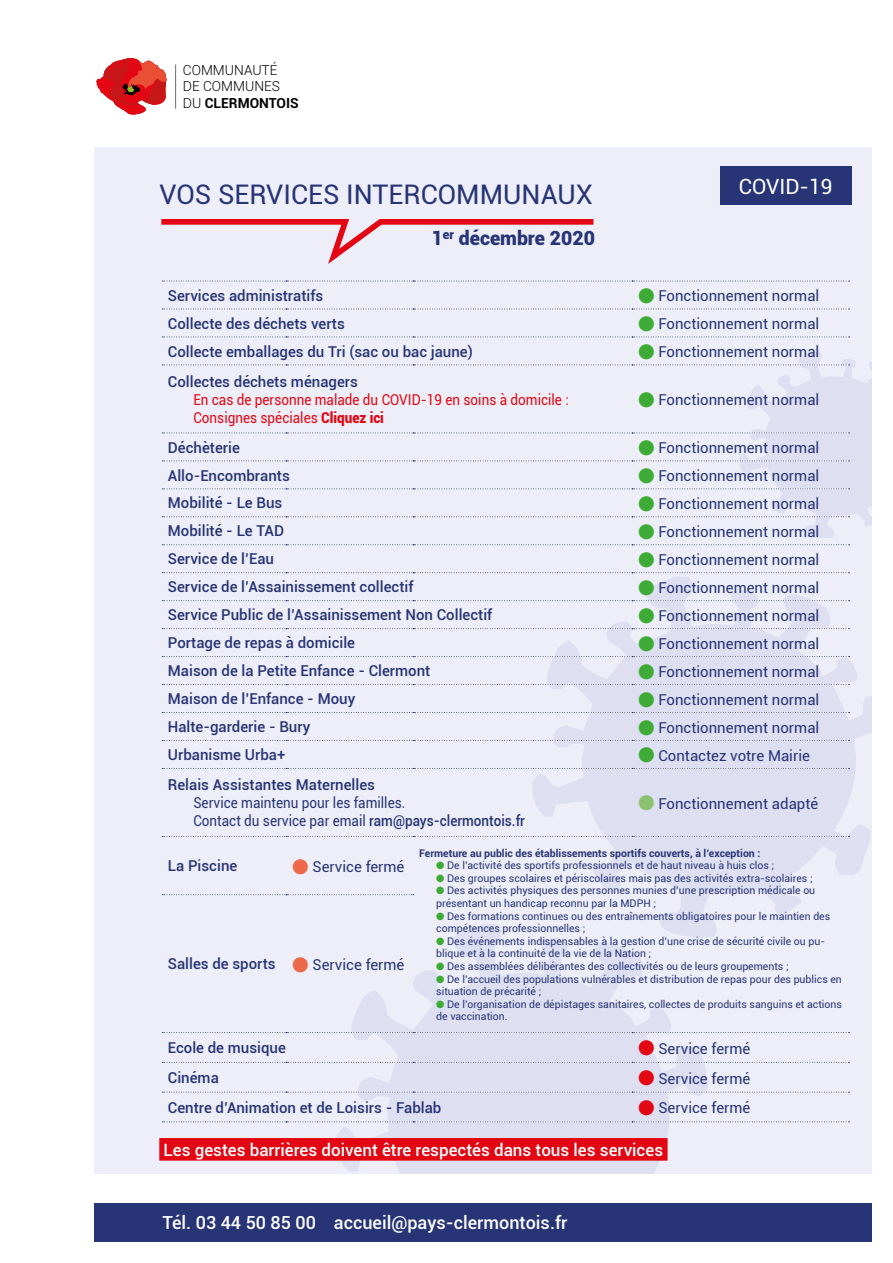
<style>
.page{position:relative;width:893px;height:1263px;background:#fff}
.page>*{position:absolute;margin:0;border:0;box-sizing:border-box;transform-origin:0 0}
.t1{font:27px "Roboto";color:#273475}
.t2{font:21px "Roboto";color:#fff}
.t3{font:900 19.5px "Roboto";color:#273475}
.t4{font:500 18px "Roboto";color:#fff}
.t5{font:500 16.95px "Roboto";color:#fff}
.t6{font:500 15px "Roboto";color:#273475}
.t7{font:15px "Roboto";color:#273475}
.t8{font:15px/18px "Roboto";color:#273475;scale:.9 1}
.t9{font:15px/18px "Roboto";color:#e30613;scale:.9 1}
.t10{font:300 13.8px/16.6px "Roboto";color:#000}
.t11{font:10.5px/12.6px "Roboto";color:#273475}
.t12{font:700 10.5px "Roboto";color:#273475}
.s1{font-weight:700}
.s2{color:#3fab37}
.s3{font-weight:900}
.s4{font-weight:500}
.s5{color:#8dc370}
.s6{color:#ed694b}
.s7{font-weight:400}
.s8{color:#e30613}
</style>
<div class="page">
<div style="left:95px;top:147px;width:777px;height:1027px;background:#edeef8"></div>
<svg style="left:533px;top:577px;width:339px;height:360px;fill:#dee0f2"></svg>
<svg style="left:336px;top:924px;width:372px;height:250px;fill:#dee0f2"></svg>
<svg style="left:161px;top:219px;width:433px;height:45px"></svg>
<div style="left:720px;top:167px;width:132px;height:38px;background:#273475"></div>
<svg style="left:96px;top:58px;width:71px;height:57px"></svg>
<hr style="left:175px;top:65px;width:1px;height:44px;background:#706f6f">
<div style="left:94px;top:1203px;width:778px;height:39px;background:#273475"></div>
<div style="left:159px;top:1138px;width:509px;height:23px;background:#e30613"></div>
<svg style="left:162px;top:281px;width:687px;height:1px"></svg>
<svg style="left:162px;top:309px;width:687px;height:1px"></svg>
<svg style="left:162px;top:337px;width:687px;height:1px"></svg>
<svg style="left:162px;top:352px;width:710px;height:186px"></svg>
<svg style="left:162px;top:544px;width:687px;height:1px"></svg>
<svg style="left:162px;top:572px;width:687px;height:1px"></svg>
<svg style="left:162px;top:600px;width:687px;height:1px"></svg>
<svg style="left:162px;top:628px;width:687px;height:1px"></svg>
<svg style="left:162px;top:656px;width:687px;height:1px"></svg>
<svg style="left:162px;top:684px;width:687px;height:1px"></svg>
<svg style="left:162px;top:712px;width:687px;height:1px"></svg>
<svg style="left:162px;top:740px;width:687px;height:1px"></svg>
<svg style="left:162px;top:768px;width:687px;height:1px"></svg>
<svg style="left:162px;top:1062px;width:687px;height:1px"></svg>
<svg style="left:162px;top:1092px;width:687px;height:1px"></svg>
<svg style="left:162px;top:1121px;width:687px;height:1px"></svg>
<svg style="left:162px;top:836px;width:687px;height:1px"></svg>
<svg style="left:162px;top:894px;width:252px;height:1px"></svg>
<svg style="left:162px;top:1032px;width:687px;height:1px"></svg>
<h3 class="t10" style="left:183px;top:61px;width:117px">COMMUNAUTÉ<br>DE COMMUNES<br>DU <span class="s1">CLERMONTOIS</span></h3>
<h1 class="t1" style="left:159px;top:176px;width:435px">VOS SERVICES INTERCOMMUNAUX</h1>
<h3 class="t3" style="left:431px;top:224px;width:165px">1<sup>er</sup> décembre 2020</h3>
<h2 class="t2" style="left:739px;top:172px;width:95px">COVID-19</h2>
<h3 class="t6" style="left:168px;top:285px;width:157px">Services administratifs</h3>
<h3 class="t7" style="left:638px;top:286px;width:183px"><span class="s2">●</span> Fonctionnement normal</h3>
<h3 class="t6" style="left:168px;top:313px;width:178px">Collecte des déchets verts</h3>
<h3 class="t7" style="left:638px;top:314px;width:183px"><span class="s2">●</span> Fonctionnement normal</h3>
<h3 class="t6" style="left:168px;top:341px;width:307px">Collecte emballages du Tri (sac ou bac jaune)</h3>
<h3 class="t7" style="left:638px;top:342px;width:183px"><span class="s2">●</span> Fonctionnement normal</h3>
<h3 class="t6" style="left:168px;top:371px;width:192px">Collectes déchets ménagers</h3>
<h3 class="t9" style="left:193px;top:390px;width:419px">En cas de personne malade du COVID-19 en soins à domicile :<br>Consignes spéciales <span class="s3">Cliquez ici</span></h3>
<h3 class="t7" style="left:638px;top:390px;width:183px"><span class="s2">●</span> Fonctionnement normal</h3>
<h3 class="t6" style="left:168px;top:437px;width:73px">Déchèterie</h3>
<h3 class="t7" style="left:638px;top:438px;width:183px"><span class="s2">●</span> Fonctionnement normal</h3>
<h3 class="t6" style="left:168px;top:465px;width:123px">Allo-Encombrants</h3>
<h3 class="t7" style="left:638px;top:465px;width:183px"><span class="s2">●</span> Fonctionnement normal</h3>
<h3 class="t6" style="left:168px;top:493px;width:116px">Mobilité - Le Bus</h3>
<h3 class="t7" style="left:638px;top:493px;width:183px"><span class="s2">●</span> Fonctionnement normal</h3>
<h3 class="t6" style="left:168px;top:520px;width:118px">Mobilité - Le TAD</h3>
<h3 class="t7" style="left:638px;top:521px;width:183px"><span class="s2">●</span> Fonctionnement normal</h3>
<h3 class="t6" style="left:168px;top:548px;width:108px">Service de l’Eau</h3>
<h3 class="t7" style="left:638px;top:549px;width:183px"><span class="s2">●</span> Fonctionnement normal</h3>
<h3 class="t6" style="left:168px;top:576px;width:247px">Service de l’Assainissement collectif</h3>
<h3 class="t7" style="left:638px;top:577px;width:183px"><span class="s2">●</span> Fonctionnement normal</h3>
<h3 class="t6" style="left:168px;top:604px;width:326px">Service Public de l’Assainissement Non Collectif</h3>
<h3 class="t7" style="left:638px;top:605px;width:183px"><span class="s2">●</span> Fonctionnement normal</h3>
<h3 class="t6" style="left:168px;top:632px;width:189px">Portage de repas à domicile</h3>
<h3 class="t7" style="left:638px;top:633px;width:183px"><span class="s2">●</span> Fonctionnement normal</h3>
<h3 class="t6" style="left:168px;top:660px;width:264px">Maison de la Petite Enfance - Clermont</h3>
<h3 class="t7" style="left:638px;top:661px;width:183px"><span class="s2">●</span> Fonctionnement normal</h3>
<h3 class="t6" style="left:168px;top:688px;width:189px">Maison de l’Enfance - Mouy</h3>
<h3 class="t7" style="left:638px;top:689px;width:183px"><span class="s2">●</span> Fonctionnement normal</h3>
<h3 class="t6" style="left:168px;top:716px;width:144px">Halte-garderie - Bury</h3>
<h3 class="t7" style="left:638px;top:717px;width:183px"><span class="s2">●</span> Fonctionnement normal</h3>
<h3 class="t6" style="left:168px;top:744px;width:119px">Urbanisme Urba+</h3>
<h3 class="t7" style="left:638px;top:745px;width:173px"><span class="s2">●</span> Contactez votre Mairie</h3>
<h3 class="t6" style="left:168px;top:774px;width:209px">Relais Assistantes Maternelles</h3>
<h3 class="t8" style="left:193px;top:793px;width:370px">Service maintenu pour les familles.<br>Contact du service par email <span class="s4">ram@pays-clermontois.fr</span></h3>
<h3 class="t7" style="left:638px;top:793px;width:182px"><span class="s5">●</span> Fonctionnement adapté</h3>
<h3 class="t6" style="left:168px;top:855px;width:71px">La Piscine</h3>
<h3 class="t7" style="left:292px;top:856px;width:114px"><span class="s6">●</span> Service fermé</h3>
<p class="t12" style="left:419px;top:845px;width:343px">Fermeture au public des établissements sportifs couverts, à l’exception :</p>
<p class="t11" style="left:436px;top:859px;width:340px"><span class="s2">●</span> De l’activité des sportifs professionnels et de haut niveau à huis clos ;</p>
<p class="t11" style="left:436px;top:871px;width:378px"><span class="s2">●</span> Des groupes scolaires et périscolaires mais pas des activités extra-scolaires ;</p>
<p class="t11" style="left:436px;top:884px;width:380px"><span class="s2">●</span> Des activités physiques des personnes munies d’une prescription médicale ou présentant un handicap reconnu par la MDPH ;</p>
<p class="t11" style="left:436px;top:909px;width:395px"><span class="s2">●</span> Des formations continues ou des entraînements obligatoires pour le maintien des compétences professionnelles ;</p>
<p class="t11" style="left:436px;top:934px;width:390px"><span class="s2">●</span> Des événements indispensables à la gestion d’une crise de sécurité civile ou pu&shy;blique et à la continuité de la vie de la Nation ;</p>
<p class="t11" style="left:436px;top:959px;width:354px"><span class="s2">●</span> Des assemblées délibérantes des collectivités ou de leurs groupements ;</p>
<p class="t11" style="left:436px;top:972px;width:407px"><span class="s2">●</span> De l’accueil des populations vulnérables et distribution de repas pour des publics en situation de précarité ;</p>
<p class="t11" style="left:436px;top:997px;width:407px"><span class="s2">●</span> De l’organisation de dépistages sanitaires, collectes de produits sanguins et actions de vaccination.</p>
<h3 class="t6" style="left:168px;top:953px;width:238px">Salles de sports <span class="s6">●</span> <span class="s7">Service fermé</span></h3>
<h3 class="t6" style="left:168px;top:1037px;width:120px">Ecole de musique</h3>
<h3 class="t7" style="left:638px;top:1038px;width:114px"><span class="s8">●</span> Service fermé</h3>
<h3 class="t6" style="left:168px;top:1067px;width:52px">Cinéma</h3>
<h3 class="t7" style="left:638px;top:1068px;width:114px"><span class="s8">●</span> Service fermé</h3>
<h3 class="t6" style="left:168px;top:1097px;width:275px">Centre d’Animation et de Loisirs - Fablab</h3>
<h3 class="t7" style="left:638px;top:1098px;width:114px"><span class="s8">●</span> Service fermé</h3>
<h3 class="t5" style="left:164px;top:1138px;width:501px">Les gestes barrières doivent être respectés dans tous les services</h3>
<h3 class="t4" style="left:162px;top:1210px;width:406px">Tél. 03 44 50 85 00 accueil@pays-clermontois.fr</h3>
</div>
